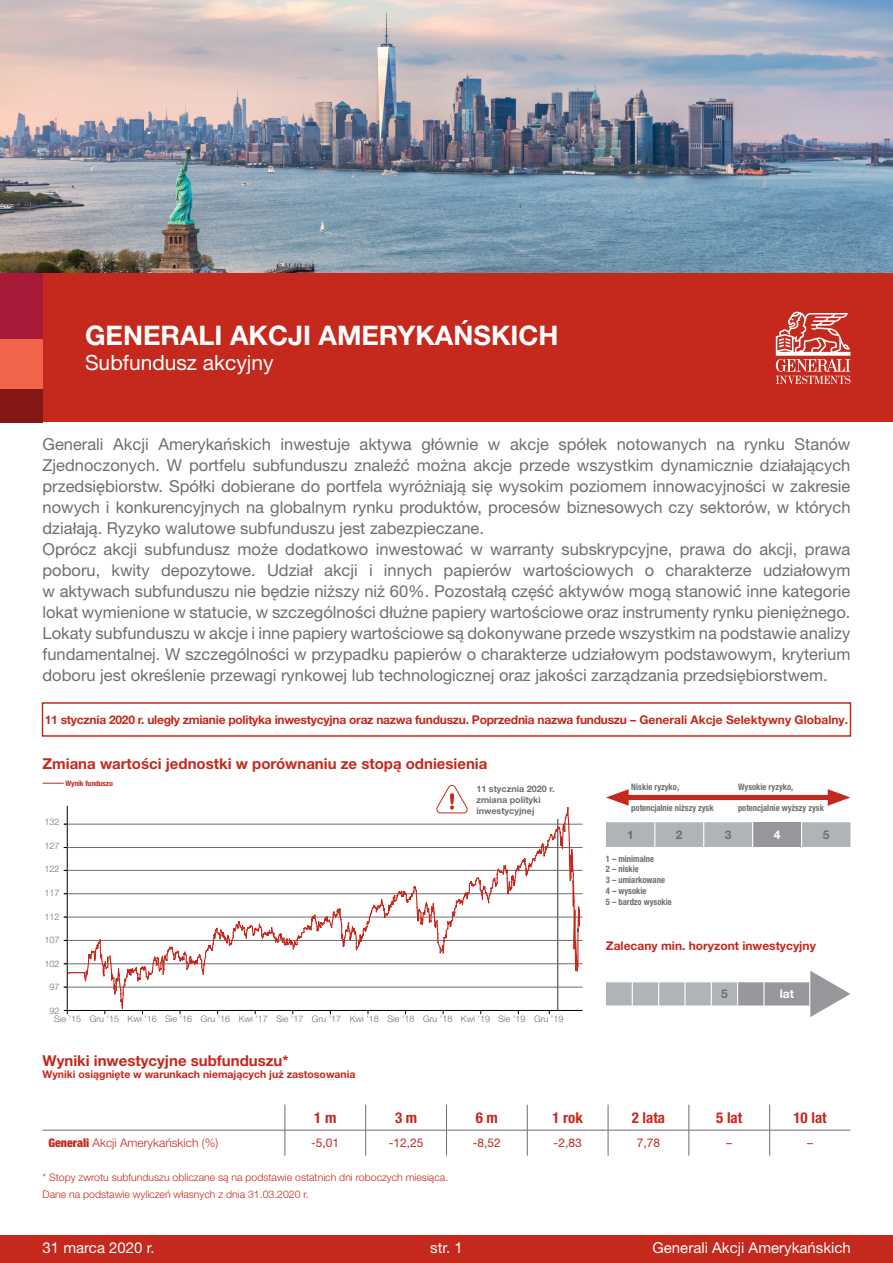
<style>
.page{position:relative;width:893px;height:1263px;background:#fff}
.page>*{position:absolute;margin:0;border:0;box-sizing:border-box;transform-origin:0 0}
.t1{font:700 27px "Helvetica Neue LT Pro";color:#fff}
.t2{font:21px "Helvetica Neue LT Pro";color:#fff}
.t3{font:16.5px/21px "Helvetica Neue LT Pro";color:#6d6e71}
.t4{font:700 15px "Helvetica Neue LT Pro";color:#c5281c}
.t5{font:15px "Helvetica Neue LT Pro";color:#fff}
.t6{font:700 condensed 15px "Helvetica Neue LT Pro";color:#c5281c}
.t7{font:700 12px "Helvetica Neue LT Pro";letter-spacing:-.02em;color:#c5281c}
.t8{font:700 12px "Helvetica Neue LT Pro";color:#c5281c}
.t9{font:300 12px "Helvetica Neue LT Pro";color:#c5281c}
.t10{font:12px "Helvetica Neue LT Pro";color:#c5281c}
.t11{font:700 12px "Helvetica Neue LT Pro";color:#6d6e71}
.t12{font:700 12px "Helvetica Neue LT Pro";color:#fff}
.t13{font:300 10.5px/16.5px "Helvetica Neue LT Pro";color:#c5281c}
.t14{font:700 10.5px "Helvetica Neue LT Pro";color:#c5281c}
.t15{font:700 condensed 9px/10.8px "Helvetica Neue LT Pro";color:#6d6e71;scale:.95 1}
.t16{font:300 9px "Helvetica Neue LT Pro";color:#6d6e71}
.t17{font:700 9px/10.8px "Helvetica Neue LT Pro";color:#6d6e71}
.t18{font:700 condensed 7.65px "Helvetica Neue LT Pro";letter-spacing:-.01em;color:#c5281c}
.s1{font-weight:900;font-stretch:condensed}
</style>
<div class="page">
<svg style="left:43px;top:783px;width:21px;height:1px"></svg>
<div style="left:619px;top:795px;width:218px;height:5px;background:#c5281c"></div>
<svg style="left:606px;top:789px;width:23px;height:17px"></svg>
<svg style="left:828px;top:789px;width:22px;height:17px"></svg>
<svg style="left:606px;top:971px;width:244px;height:46px"></svg>
<svg style="left:606px;top:822px;width:244px;height:25px;background:#adb0b2"></svg>
<hr style="left:67px;top:806px;width:1px;height:208px;background:#000">
<hr style="left:64px;top:1010px;width:519px;height:1px;background:#000">
<hr style="left:64px;top:917px;width:519px;height:1px;background:#6d6e71">
<hr style="left:64px;top:940px;width:519px;height:1px;background:#6d6e71">
<hr style="left:64px;top:963px;width:519px;height:1px;background:#6d6e71">
<hr style="left:64px;top:987px;width:519px;height:1px;background:#6d6e71">
<hr style="left:64px;top:893px;width:519px;height:1px;background:#6d6e71">
<hr style="left:64px;top:870px;width:519px;height:1px;background:#6d6e71">
<hr style="left:64px;top:847px;width:519px;height:1px;background:#6d6e71">
<hr style="left:64px;top:824px;width:519px;height:1px;background:#6d6e71">
<svg style="left:43px;top:1105px;width:807px;height:51px"></svg>
<div style="left:0;top:1235px;width:893px;height:28px;background:#c5281c"></div>
<img style="left:0;top:0;width:893px;height:274px">
<div style="left:42px;top:274px;width:851px;height:148px;background:#c5281c"></div>
<svg style="left:776px;top:311px;width:74px;height:73px"></svg>
<div style="left:0;top:274px;width:43px;height:66px;background:#a81b38"></div>
<div style="left:0;top:340px;width:43px;height:49px;background:#f1644a"></div>
<div style="left:0;top:389px;width:43px;height:33px;background:#851714"></div>
<div style="left:42px;top:702px;width:809px;height:35px;border:2px solid #c5281c"></div>
<hr style="left:557px;top:819px;width:1px;height:192px;background:#6d6e71">
<svg style="left:437px;top:785px;width:30px;height:21px"></svg>
<svg style="left:68px;top:806px;width:513px;height:204px"></svg>
<h1 class="t1" style="left:85px;top:318px;width:475px">GENERALI AKCJI AMERYKAŃSKICH</h1>
<p class="t2" style="left:85px;top:350px;width:190px">Subfundusz akcyjny</p>
<p class="t3" style="left:43px;top:434px;width:809px">Generali Akcji Amerykańskich inwestuje aktywa głównie w akcje spółek notowanych na rynku Stanów Zjednoczonych. W portfelu subfunduszu znaleźć można akcje przede wszystkim dynamicznie działających przedsiębiorstw. Spółki dobierane do portfela wyróżniają się wysokim poziomem innowacyjności w zakresie nowych i konkurencyjnych na globalnym rynku produktów, procesów biznesowych czy sektorów, w których działają. Ryzyko walutowe subfunduszu jest zabezpieczane.<br>Oprócz akcji subfundusz może dodatkowo inwestować w warranty subskrypcyjne, prawa do akcji, prawa poboru, kwity depozytowe. Udział akcji i innych papierów wartościowych o charakterze udziałowym w aktywach subfunduszu nie będzie niższy niż 60%. Pozostałą część aktywów mogą stanowić inne kategorie lokat wymienione w statucie, w szczególności dłużne papiery wartościowe oraz instrumenty rynku pieniężnego.<br>Lokaty subfunduszu w akcje i inne papiery wartościowe są dokonywane przede wszystkim na podstawie analizy fundamentalnej. W szczególności w przypadku papierów o charakterze udziałowym podstawowym, kryterium doboru jest określenie przewagi rynkowej lub technologicznej oraz jakości zarządzania przedsiębiorstwem.</p>
<p class="t7" style="left:45px;top:712px;width:805px">11 stycznia 2020 r. uległy zmianie polityka inwestycyjna oraz nazwa funduszu. Poprzednia nazwa funduszu – Generali Akcje Selektywny Globalny.</p>
<p class="t4" style="left:43px;top:754px;width:446px">Zmiana wartości jednostki w porównaniu ze stopą odniesienia</p>
<p class="t18" style="left:65px;top:778px;width:49px">Wynik funduszu</p>
<p class="t16" style="left:45px;top:816px;width:17px">132</p>
<p class="t16" style="left:45px;top:840px;width:17px">127</p>
<p class="t16" style="left:45px;top:863px;width:17px">122</p>
<p class="t16" style="left:45px;top:887px;width:17px">117</p>
<p class="t16" style="left:45px;top:911px;width:17px">112</p>
<p class="t16" style="left:45px;top:934px;width:17px">107</p>
<p class="t16" style="left:45px;top:958px;width:17px">102</p>
<p class="t16" style="left:50px;top:982px;width:12px">97</p>
<p class="t16" style="left:50px;top:1005px;width:12px">92</p>
<p class="t17" style="left:476px;top:783px;width:80px">11 stycznia 2020 r. zmiana polityki inwestycyjnej</p>
<p class="t16" style="left:54px;top:1014px;width:511px">Sie ’15 Gru ’15 Kwi ’16 Sie ’16 Gru ’16 Kwi ’17 Sie ’17 Gru ’17 Kwi ’18 Sie ’18 Gru ’18 Kwi ’19 Sie ’19 Gru ’19</p>
<p class="t15" style="left:631px;top:782px;width:52px">Niskie ryzyko,</p>
<p class="t15" style="left:631px;top:802px;width:88px">potencjalnie niższy zysk</p>
<p class="t15" style="left:738px;top:802px;width:92px">potencjalnie wyższy zysk</p>
<p class="t15" style="left:738px;top:782px;width:60px">Wysokie ryzyko,</p>
<p class="t11" style="left:627px;top:827px;width:8px">1</p>
<p class="t11" style="left:676px;top:827px;width:8px">2</p>
<p class="t11" style="left:725px;top:827px;width:8px">3</p>
<p class="t12" style="left:774px;top:827px;width:8px">4</p>
<p class="t11" style="left:823px;top:827px;width:8px">5</p>
<p class="t15" style="left:606px;top:853px;width:71px">1 – minimalne<br>2 – niskie<br>3 – umiarkowane<br>4 – wysokie<br>5 – bardzo wysokie</p>
<p class="t8" style="left:606px;top:938px;width:212px">Zalecany min. horyzont inwestycyjny</p>
<p class="t11" style="left:721px;top:986px;width:8px">5</p>
<p class="t12" style="left:780px;top:986px;width:16px">lat</p>
<p class="t4" style="left:43px;top:1051px;width:248px">Wyniki inwestycyjne subfunduszu*</p>
<p class="t14" style="left:43px;top:1068px;width:314px">Wyniki osiągnięte w warunkach niemających już zastosowania</p>
<p class="t6" style="left:314px;top:1108px;width:24px">1 m</p>
<p class="t6" style="left:395px;top:1108px;width:24px">3 m</p>
<p class="t6" style="left:476px;top:1108px;width:24px">6 m</p>
<p class="t6" style="left:552px;top:1108px;width:32px">1 rok</p>
<p class="t6" style="left:632px;top:1108px;width:35px">2 lata</p>
<p class="t6" style="left:716px;top:1108px;width:28px">5 lat</p>
<p class="t6" style="left:793px;top:1108px;width:35px">10 lat</p>
<p class="t9" style="left:49px;top:1135px;width:171px"><span class="s1">Generali</span> Akcji Amerykańskich (%)</p>
<p class="t10" style="left:311px;top:1135px;width:30px">-5,01</p>
<p class="t10" style="left:389px;top:1135px;width:36px">-12,25</p>
<p class="t10" style="left:473px;top:1135px;width:30px">-8,52</p>
<p class="t10" style="left:554px;top:1135px;width:30px">-2,83</p>
<p class="t10" style="left:637px;top:1135px;width:25px">7,78</p>
<p class="t10" style="left:726px;top:1135px;width:7px">–</p>
<p class="t10" style="left:807px;top:1135px;width:7px">–</p>
<p class="t13" style="left:43px;top:1169px;width:407px">* Stopy zwrotu subfunduszu obliczane są na podstawie ostatnich dni roboczych miesiąca.<br>Dane na podstawie wyliczeń własnych z dnia 31.03.2020 r.</p>
<p class="t5" style="left:43px;top:1238px;width:114px">31 marca 2020 r.</p>
<p class="t5" style="left:430px;top:1238px;width:34px">str. 1</p>
<p class="t5" style="left:652px;top:1238px;width:200px">Generali Akcji Amerykańskich</p>
</div>
